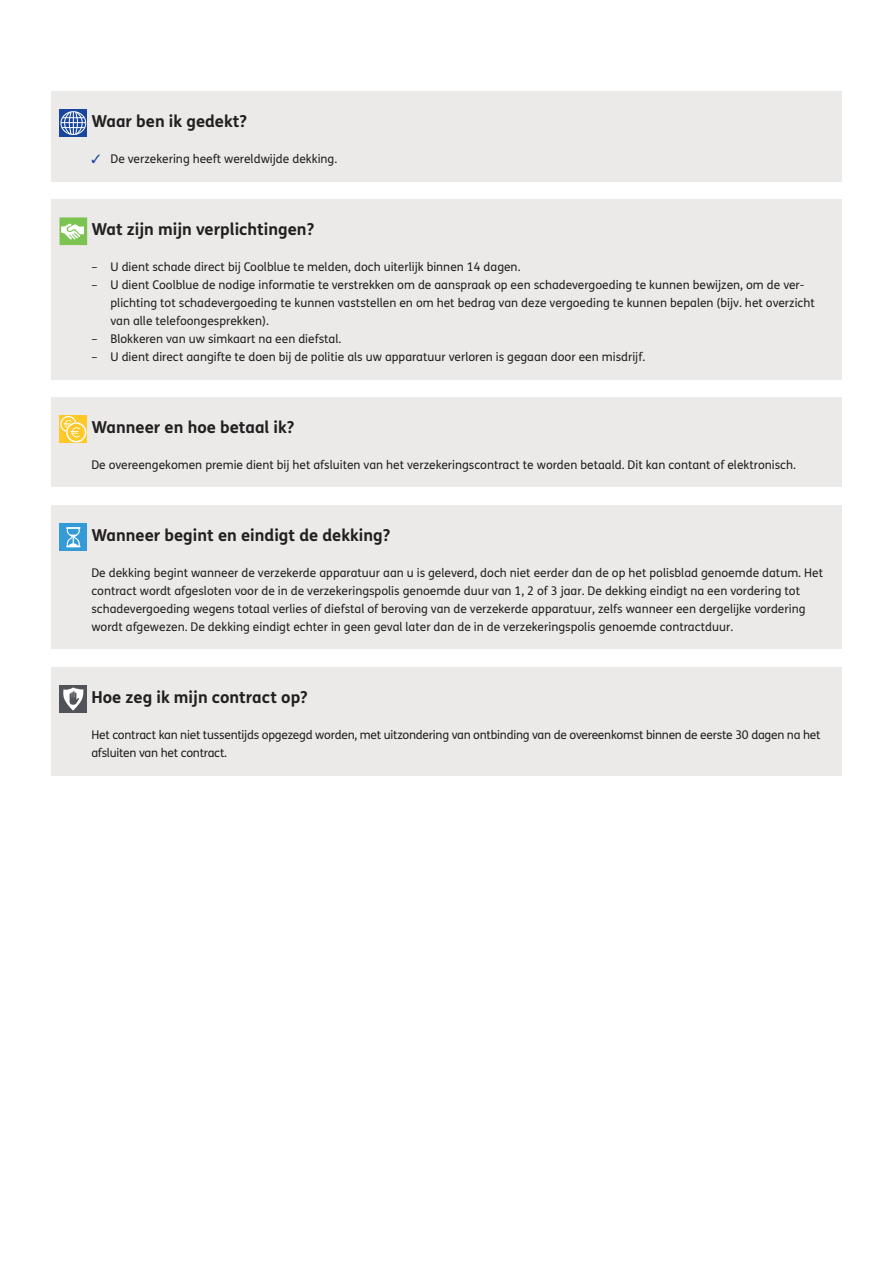
<style>
.page{position:relative;width:893px;height:1263px;background:#fff}
.page>*{position:absolute;margin:0;border:0;box-sizing:border-box;transform-origin:0 0}
.t1{font:700 16.5px "FS Me";color:#231f20}
.t2{font:12px/18px "FS Me";color:#231f20}
.t3{font:12px/18px "FS Me";letter-spacing:-.02em;color:#231f20}
.s1{color:#18469d}
</style>
<div class="page">
<div style="left:51px;top:91px;width:791px;height:91px;background:#eceae9"></div>
<div style="left:60px;top:109px;width:27px;height:28px;background:#18469d"></div>
<svg style="left:61px;top:111px;width:25px;height:24px"></svg>
<div style="left:51px;top:199px;width:791px;height:180px;background:#eceae9"></div>
<svg style="left:60px;top:217px;width:27px;height:28px"></svg>
<div style="left:51px;top:397px;width:791px;height:90px;background:#eceae9"></div>
<div style="left:60px;top:415px;width:27px;height:28px;background:#fec827"></div>
<svg style="left:60px;top:416px;width:26px;height:26px"></svg>
<div style="left:51px;top:505px;width:791px;height:143px;background:#eceae9"></div>
<div style="left:60px;top:523px;width:27px;height:28px;background:#359bd6"></div>
<svg style="left:66px;top:527px;width:14px;height:20px"></svg>
<div style="left:51px;top:667px;width:791px;height:108px;background:#eceae9"></div>
<div style="left:60px;top:685px;width:27px;height:28px;background:#505357"></div>
<svg style="left:63px;top:687px;width:21px;height:24px"></svg>
<h1 class="t1" style="left:91px;top:109px;width:157px">Waar ben ik gedekt?</h1>
<p class="t2" style="left:91px;top:150px;width:247px"><span class="s1">✓</span> De verzekering heeft wereldwijde dekking.</p>
<h1 class="t1" style="left:91px;top:217px;width:224px">Wat zijn mijn verplichtingen?</h1>
<p class="t2" style="left:91px;top:258px;width:431px">– -U dient schade direct bij Coolblue te melden, doch uiterlijk binnen 14 dagen.</p>
<p class="t2" style="left:111px;top:276px;width:706px;text-indent:-19px">– -U dient Coolblue de nodige informatie te verstrekken om de aanspraak op een schadevergoeding te kunnen bewijzen, om de ver&shy;plichting tot schadevergoeding te kunnen vaststellen en om het bedrag van deze vergoeding te kunnen bepalen (bijv. het overzicht van alle telefoongesprekken).</p>
<p class="t2" style="left:91px;top:330px;width:251px">– -Blokkeren van uw simkaart na een diefstal.</p>
<p class="t2" style="left:91px;top:348px;width:555px">– -U dient direct aangifte te doen bij de politie als uw apparatuur verloren is gegaan door een misdrijf.</p>
<h1 class="t1" style="left:91px;top:415px;width:205px">Wanneer en hoe betaal ik?</h1>
<p class="t2" style="left:91px;top:456px;width:706px">De overeengekomen premie dient bij het afsluiten van het verzekeringscontract te worden betaald. Dit kan contant of elektronisch.</p>
<h1 class="t1" style="left:91px;top:523px;width:300px">Wanneer begint en eindigt de dekking?</h1>
<p class="t2" style="left:91px;top:564px;width:733px">De dekking begint wanneer de verzekerde apparatuur aan u is geleverd, doch niet eerder dan de op het polisblad genoemde datum. Het contract wordt afgesloten voor de in de verzekeringspolis genoemde duur van 1, 2 of 3 jaar. De dekking eindigt na een vordering tot schadevergoeding wegens totaal verlies of diefstal of beroving van de verzekerde apparatuur, zelfs wanneer een dergelijke vordering wordt afgewezen. De dekking eindigt echter in geen geval later dan de in de verzekeringspolis genoemde contractduur.</p>
<h1 class="t1" style="left:91px;top:685px;width:218px">Hoe zeg ik mijn contract op?</h1>
<p class="t3" style="left:91px;top:726px;width:731px">Het contract kan niet tussentijds opgezegd worden, met uitzondering van ontbinding van de overeenkomst binnen de eerste 30 dagen na het afsluiten van het contract.</p>
</div>
